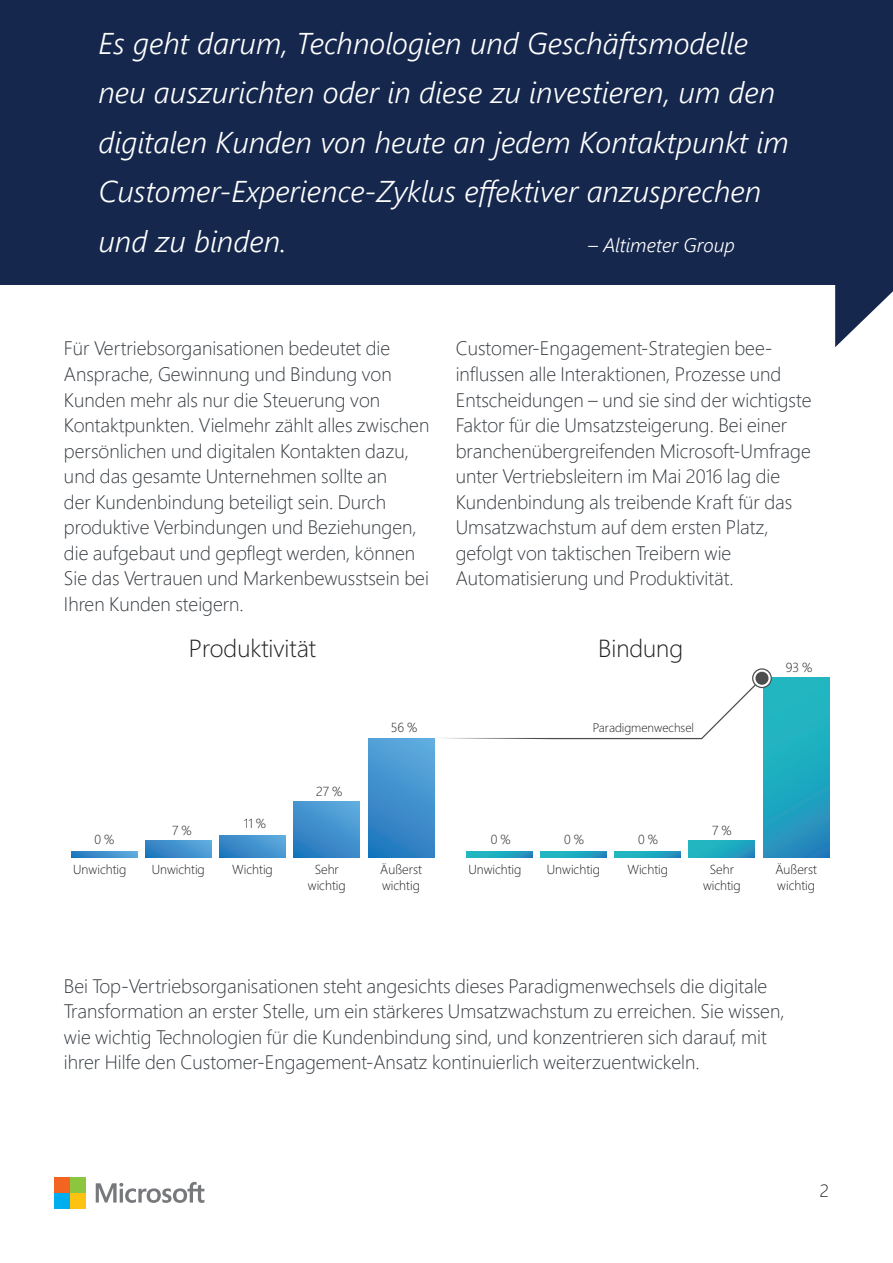
<style>
.page{position:relative;width:893px;height:1263px;background:#fff}
.page>*{position:absolute;margin:0;border:0;box-sizing:border-box;transform-origin:0 0}
.t1{font:italic 300 30px/49.5px "Segoe UI";color:#fff}
.t2{font:300 24.75px "Segoe Pro Display";color:#211e1e}
.t3{font:300 19.5px/25.5px "Segoe Pro Display";color:#353b40}
.t4{font:italic 300 19.5px "Segoe UI";color:#fff}
.t5{font:300 18px "Segoe Pro Display";color:#231f20}
.t6{font:300 13.05px/15.8px "Segoe Pro Display";color:#211e1e;text-align:center}
.t7{font:300 12.3px "Segoe Pro Display";color:#211e1e}
</style>
<div class="page">
<svg style="left:96px;top:1182px;width:108px;height:21px"></svg>
<div style="left:54px;top:1177px;width:15px;height:15px;background:#f36421"></div>
<div style="left:71px;top:1177px;width:15px;height:15px;background:#8bc63e"></div>
<div style="left:54px;top:1194px;width:15px;height:15px;background:#00aeef"></div>
<div style="left:71px;top:1194px;width:15px;height:15px;background:#fec210"></div>
<div style="left:0;top:0;width:893px;height:285px;background:#15274d"></div>
<svg style="left:835px;top:285px;width:58px;height:62px"></svg>
<svg style="left:71px;top:851px;width:66px;height:6px"></svg>
<div style="left:145px;top:840px;width:66px;height:17px;background:linear-gradient(to right,#2b7cc0,#58a5db)"></div>
<svg style="left:220px;top:835px;width:66px;height:22px"></svg>
<svg style="left:294px;top:802px;width:66px;height:55px;background:#4190cd"></svg>
<div style="left:368px;top:739px;width:66px;height:118px;background:linear-gradient(to bottom,#5ba7dc,#277abf)"></div>
<svg style="left:466px;top:851px;width:66px;height:6px"></svg>
<svg style="left:689px;top:840px;width:66px;height:17px"></svg>
<svg style="left:763px;top:677px;width:66px;height:180px;background:#20a7bf"></svg>
<svg style="left:540px;top:851px;width:66px;height:6px"></svg>
<svg style="left:615px;top:851px;width:66px;height:6px"></svg>
<svg style="left:434px;top:684px;width:322px;height:55px"></svg>
<svg style="left:753px;top:669px;width:18px;height:18px"></svg>
<div style="left:752px;top:668px;width:20px;height:20px;border:1px solid #4d4d4d;border-radius:50%"></div>
<div style="left:755px;top:672px;width:13px;height:13px;background:#4d4d4d;border-radius:50%"></div>
<p class="t1" style="left:98px;top:17px;width:692px">Es geht darum, Technologien und Geschäftsmodelle neu auszurichten oder in diese zu investieren, um den digitalen Kunden von heute an jedem Kontaktpunkt im Customer-Experience-Zyklus effektiver anzusprechen und zu binden.</p>
<p class="t4" style="left:588px;top:231px;width:148px">– Altimeter Group</p>
<p class="t3" style="left:64px;top:335px;width:367px">Für Vertriebsorganisationen bedeutet die Ansprache, Gewinnung und Bindung von Kunden mehr als nur die Steuerung von Kontaktpunkten. Vielmehr zählt alles zwischen persönlichen und digitalen Kontakten dazu, und das gesamte Unternehmen sollte an<br>der Kundenbindung beteiligt sein. Durch produktive Verbindungen und Beziehungen, die aufgebaut und gepflegt werden, können Sie das Vertrauen und Markenbewusstsein bei Ihren Kunden steigern.</p>
<p class="t3" style="left:456px;top:335px;width:357px">Customer-Engagement-Strategien bee&shy;influssen alle Interaktionen, Prozesse und Entscheidungen – und sie sind der wichtigste Faktor für die Umsatzsteigerung. Bei einer branchenübergreifenden Microsoft-Umfrage unter Vertriebsleitern im Mai 2016 lag die Kundenbindung als treibende Kraft für das Umsatzwachstum auf dem ersten Platz, gefolgt von taktischen Treibern wie Automatisierung und Produktivität.</p>
<p class="t2" style="left:189px;top:631px;width:129px">Produktivität</p>
<p class="t2" style="left:598px;top:631px;width:87px">Bindung</p>
<p class="t6" style="left:786px;top:659px;width:28px">93 %</p>
<p class="t6" style="left:391px;top:719px;width:28px">56 %</p>
<p class="t7" style="left:593px;top:719px;width:103px">Paradigmenwechsel</p>
<p class="t6" style="left:316px;top:783px;width:28px">27 %</p>
<p class="t6" style="left:95px;top:831px;width:21px">0 %</p>
<p class="t6" style="left:172px;top:822px;width:21px">7 %</p>
<p class="t6" style="left:244px;top:815px;width:24px">11 %</p>
<p class="t6" style="left:491px;top:831px;width:21px">0 %</p>
<p class="t6" style="left:564px;top:831px;width:21px">0 %</p>
<p class="t6" style="left:638px;top:831px;width:21px">0 %</p>
<p class="t6" style="left:712px;top:822px;width:21px">7 %</p>
<p class="t6" style="left:73px;top:861px;width:55px">Unwichtig</p>
<p class="t6" style="left:152px;top:861px;width:55px">Unwichtig</p>
<p class="t6" style="left:232px;top:861px;width:42px">Wichtig</p>
<p class="t6" style="left:308px;top:861px;width:39px">Sehr wichtig</p>
<p class="t6" style="left:380px;top:861px;width:43px;text-align:left">Äußerst wichtig</p>
<p class="t6" style="left:468px;top:861px;width:55px">Unwichtig</p>
<p class="t6" style="left:547px;top:861px;width:55px">Unwichtig</p>
<p class="t6" style="left:627px;top:861px;width:42px">Wichtig</p>
<p class="t6" style="left:703px;top:861px;width:39px">Sehr wichtig</p>
<p class="t6" style="left:775px;top:861px;width:43px;text-align:left">Äußerst wichtig</p>
<p class="t3" style="left:64px;top:972px;width:722px">Bei Top-Vertriebsorganisationen steht angesichts dieses Paradigmenwechsels die digitale Transformation an erster Stelle, um ein stärkeres Umsatzwachstum zu erreichen. Sie wissen, wie wichtig Technologien für die Kundenbindung sind, und konzentrieren sich darauf, mit ihrer Hilfe den Customer-Engagement-Ansatz kontinuierlich weiterzuentwickeln.</p>
<p class="t5" style="left:820px;top:1178px;width:11px">2</p>
</div>
